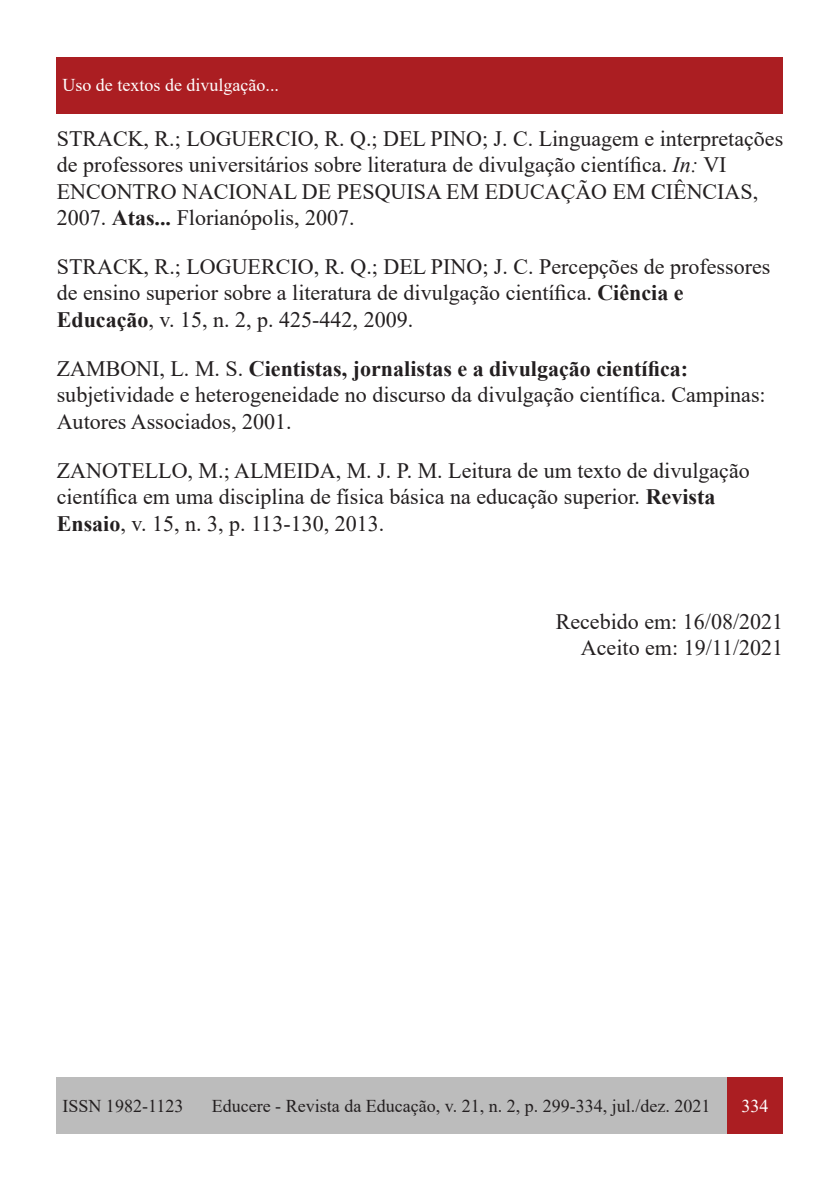
<style>
.page{position:relative;width:840px;height:1191px;background:#fff}
.page>*{position:absolute;margin:0;border:0;box-sizing:border-box;transform-origin:0 0}
.t1{font:22px/26.4px "Times New Roman";color:#231f20}
.t2{font:18px "Times New Roman";color:#231f20}
.t3{font:18px "Times New Roman";color:#fff}
.s1{font-style:italic}
.s2{font-weight:700}
</style>
<div class="page">
<div style="left:57px;top:57px;width:725px;height:56px;background:#ab1e22"></div>
<div style="left:726px;top:1077px;width:56px;height:57px;background:#ab1e22"></div>
<div style="left:196px;top:1077px;width:530px;height:57px;background:#bcbcbc"></div>
<div style="left:57px;top:1077px;width:139px;height:57px;background:#bcbcbc"></div>
<p class="t3" style="left:62px;top:73px;width:218px">Uso de textos de divulgação...</p>
<p class="t1" style="left:57px;top:124px;width:727px">STRACK, R.; LOGUERCIO, R. Q.; DEL PINO; J. C. Linguagem e interpretações de professores universitários sobre literatura de divulgação científica. <span class="s1">In:</span> VI ENCONTRO NACIONAL DE PESQUISA EM EDUCAÇÃO EM CIÊNCIAS, 2007. <span class="s2">Atas...</span> Florianópolis, 2007.</p>
<p class="t1" style="left:57px;top:253px;width:714px">STRACK, R.; LOGUERCIO, R. Q.; DEL PINO; J. C. Percepções de professores de ensino superior sobre a literatura de divulgação científica. <span class="s2">Ciência e<br>Educação</span>, v. 15, n. 2, p. 425-442, 2009.</p>
<p class="t1" style="left:57px;top:355px;width:710px">ZAMBONI, L. M. S. <span class="s2">Cientistas, jornalistas e a divulgação científica: </span>subjetividade e heterogeneidade no discurso da divulgação científica. Campinas:<br>Autores Associados, 2001.</p>
<p class="t1" style="left:57px;top:456px;width:694px">ZANOTELLO, M.; ALMEIDA, M. J. P. M. Leitura de um texto de divulgação científica em uma disciplina de física básica na educação superior. <span class="s2">Revista<br>Ensaio</span>, v. 15, n. 3, p. 113-130, 2013.</p>
<p class="t1" style="left:555px;top:607px;width:229px">Recebido em: 16/08/2021</p>
<p class="t1" style="left:580px;top:634px;width:204px">Aceito em: 19/11/2021</p>
<p class="t2" style="left:62px;top:1093px;width:122px">ISSN 1982-1123</p>
<p class="t2" style="left:212px;top:1093px;width:500px">Educere - Revista da Educação, v. 21, n. 2, p. 299-334, jul./dez. 2021</p>
<p class="t3" style="left:741px;top:1093px;width:28px">334</p>
</div>
